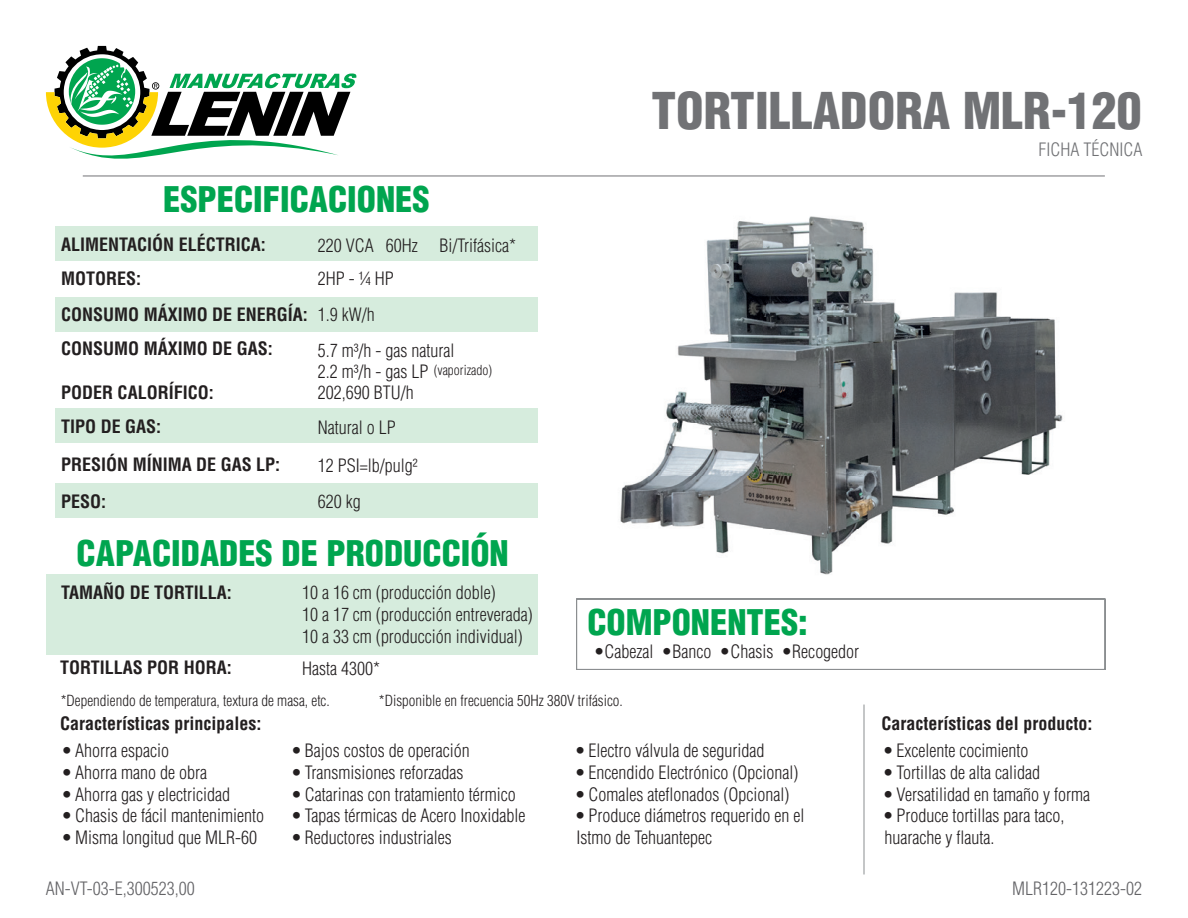
<style>
.page{position:relative;width:1188px;height:918px;background:#fff}
.page>*{position:absolute;margin:0;border:0;box-sizing:border-box;transform-origin:0 0}
.t1{font:900 condensed 49.5px "Helvetica";color:#717275}
.t2{font:900 condensed 34.5px "Helvetica";color:#00a54f}
.t3{font:300 condensed 18px/21.6px "Helvetica";color:#231f20}
.t4{font:700 condensed 18px/33.6px "Helvetica LT Std";color:#231f20}
.t5{font:300 condensed 18px "Helvetica";color:#636366}
.t6{font:300 condensed 18px "Helvetica LT Std";color:#717275}
.t7{font:300 condensed 15px "Helvetica";color:#231f20}
.s1{font-size:13.5px}
.s2{font-family:"Helvetica LT Std";font-weight:700}
</style>
<div class="page">
<svg style="left:46px;top:46px;width:311px;height:131px"></svg>
<hr style="left:83px;top:176px;width:1022px;height:1px;background:#717275">
<div style="left:46px;top:574px;width:492px;height:80px;background:#d6ecdd"></div>
<svg style="left:576px;top:598px;width:530px;height:72px"></svg>
<hr style="left:864px;top:705px;width:1px;height:170px;background:#8b8e90">
<img style="left:620px;top:216px;width:443px;height:359px">
<div style="left:55px;top:226px;width:483px;height:35px;background:#d6ecdd"></div>
<div style="left:55px;top:408px;width:483px;height:35px;background:#d6ecdd"></div>
<div style="left:55px;top:297px;width:483px;height:35px;background:#d6ecdd"></div>
<div style="left:55px;top:483px;width:483px;height:35px;background:#d6ecdd"></div>
<h1 class="t1" style="left:651px;top:80px;width:492px">TORTILLADORA MLR-120</h1>
<h2 class="t2" style="left:163px;top:178px;width:268px">ESPECIFICACIONES</h2>
<p class="t4" style="left:61px;top:228px;width:206px">ALIMENTACIÓN ELÉCTRICA:<br>MOTORES:</p>
<p class="t4" style="left:61px;top:297px;width:248px;line-height:34.8px">CONSUMO MÁXIMO DE ENERGÍA:<br>CONSUMO MÁXIMO DE GAS:</p>
<p class="t3" style="left:318px;top:234px;width:200px">220 VCA 60Hz Bi/Trifásica*</p>
<p class="t3" style="left:318px;top:267px;width:77px">2HP - ¼ HP</p>
<p class="t3" style="left:318px;top:304px;width:58px">1.9 kW/h</p>
<p class="t3" style="left:318px;top:339px;width:138px">5.7 m³/h - gas natural</p>
<p class="t4" style="left:61px;top:375px;width:154px">PODER CALORÍFICO:</p>
<p class="t3" style="left:318px;top:360px;width:176px">2.2 m³/h - gas LP <span class="s1">(vaporizado)</span></p>
<p class="t3" style="left:318px;top:382px;width:97px">202,690 BTU/h</p>
<p class="t4" style="left:61px;top:410px;width:102px">TIPO DE GAS:</p>
<p class="t3" style="left:318px;top:417px;width:79px">Natural o LP</p>
<p class="t4" style="left:61px;top:448px;width:221px">PRESIÓN MÍNIMA DE GAS LP:</p>
<p class="t3" style="left:318px;top:447px;width:101px;line-height:36.5px">12 PSI=lb/pulg²<br>620 kg</p>
<p class="t4" style="left:61px;top:484px;width:47px">PESO:</p>
<h2 class="t2" style="left:77px;top:531px;width:434px">CAPACIDADES DE PRODUCCIÓN</h2>
<p class="t4" style="left:61px;top:575px;width:172px">TAMAÑO DE TORTILLA:</p>
<p class="t3" style="left:302px;top:582px;width:232px">10 a 16 cm (producción doble)<br>10 a 17 cm (producción entreverada)<br>10 a 33 cm (producción individual)</p>
<p class="t3" style="left:302px;top:657px;width:79px">Hasta 4300*</p>
<p class="t4" style="left:60px;top:651px;width:173px">TORTILLAS POR HORA:</p>
<h2 class="t2" style="left:587px;top:600px;width:222px">COMPONENTES:</h2>
<p class="t3" style="left:594px;top:641px;width:267px">•Cabezal •Banco •Chasis •Recogedor</p>
<p class="t7" style="left:61px;top:691px;width:271px">*Dependiendo de temperatura, textura de masa, etc.</p>
<p class="t7" style="left:379px;top:691px;width:246px">*Disponible en frecuencia 50Hz 380V trifásico.</p>
<p class="t6" style="left:1039px;top:138px;width:106px">FICHA TÉCNICA</p>
<p class="t4" style="left:60px;top:707px;width:203px">Características principales:</p>
<p class="t4" style="left:881px;top:707px;width:212px">Características del producto:</p>
<p class="t3" style="left:63px;top:740px;width:108px"><span class="s2">•</span> Ahorra espacio</p>
<p class="t3" style="left:63px;top:762px;width:146px"><span class="s2">•</span> Ahorra mano de obra</p>
<p class="t3" style="left:63px;top:783px;width:169px"><span class="s2">•</span> Ahorra gas y electricidad</p>
<p class="t3" style="left:63px;top:805px;width:203px"><span class="s2">•</span> Chasis de fácil mantenimiento</p>
<p class="t3" style="left:63px;top:826px;width:195px"><span class="s2">•</span> Misma longitud que MLR-60</p>
<p class="t3" style="left:577px;top:740px;width:189px"><span class="s2">•</span> Electro válvula de seguridad</p>
<p class="t3" style="left:577px;top:762px;width:223px"><span class="s2">•</span> Encendido Electrónico (Opcional)</p>
<p class="t3" style="left:577px;top:783px;width:215px"><span class="s2">•</span> Comales ateflonados (Opcional)</p>
<p class="t3" style="left:577px;top:805px;width:229px"><span class="s2">•</span> Produce diámetros requerido en el<br>Istmo de Tehuantepec</p>
<p class="t3" style="left:293px;top:740px;width:178px"><span class="s2">•</span> Bajos costos de operación</p>
<p class="t3" style="left:293px;top:762px;width:172px"><span class="s2">•</span> Transmisiones reforzadas</p>
<p class="t3" style="left:293px;top:783px;width:225px"><span class="s2">•</span> Catarinas con tratamiento térmico</p>
<p class="t3" style="left:293px;top:805px;width:234px"><span class="s2">•</span> Tapas térmicas de Acero Inoxidable</p>
<p class="t3" style="left:293px;top:826px;width:161px"><span class="s2">•</span> Reductores industriales</p>
<p class="t3" style="left:885px;top:740px;width:146px"><span class="s2">•</span> Excelente cocimiento</p>
<p class="t3" style="left:885px;top:762px;width:157px"><span class="s2">•</span> Tortillas de alta calidad</p>
<p class="t3" style="left:885px;top:783px;width:207px"><span class="s2">•</span> Versatilidad en tamaño y forma</p>
<p class="t3" style="left:885px;top:805px;width:182px"><span class="s2">•</span> Produce tortillas para taco, huarache y flauta.</p>
<p class="t5" style="left:46px;top:878px;width:150px">AN-VT-03-E,300523,00</p>
<p class="t5" style="left:1012px;top:878px;width:131px">MLR120-131223-02</p>
</div>
